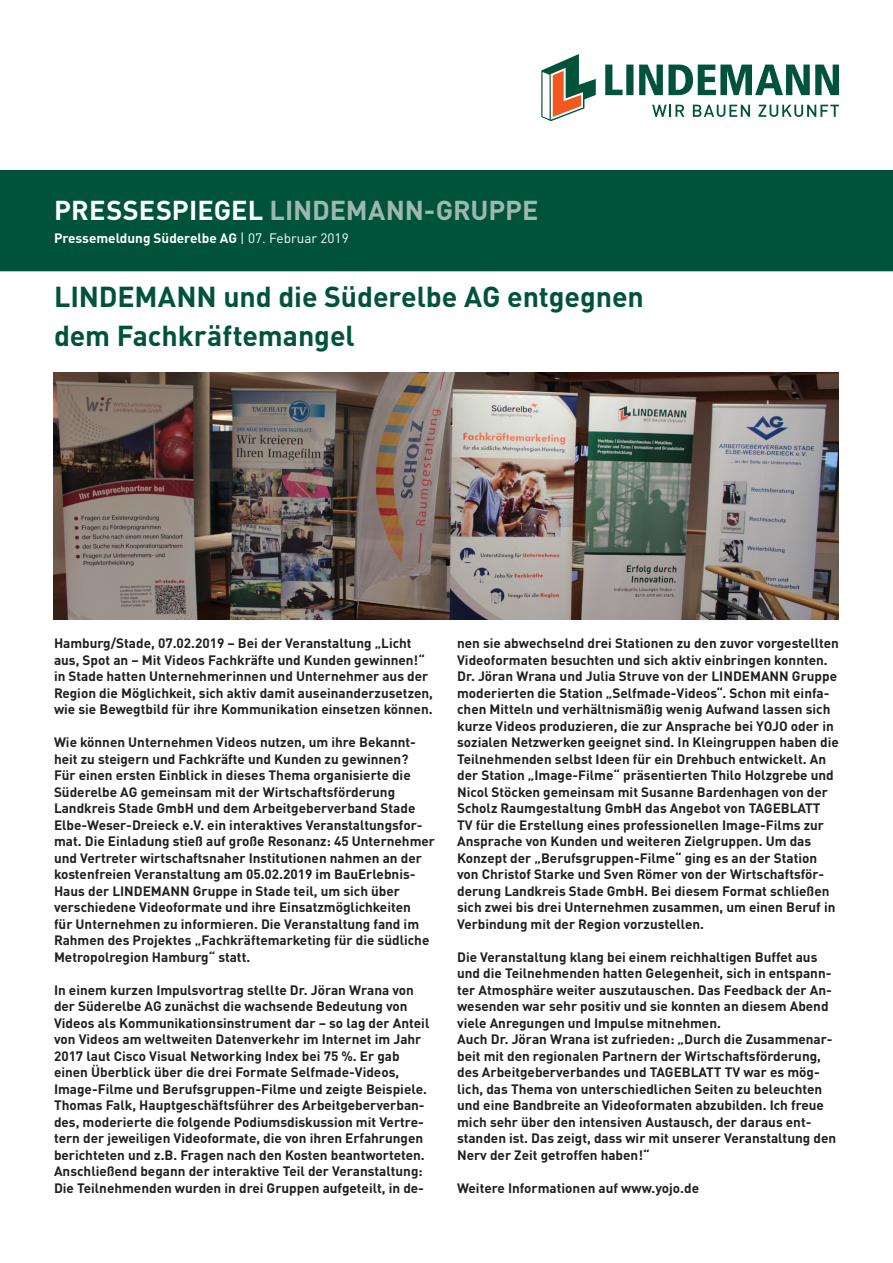
<style>
.page{position:relative;width:893px;height:1263px;background:#fff}
.page>*{position:absolute;margin:0;border:0;box-sizing:border-box;transform-origin:0 0}
.t1{font:700 28.5px/39px "DINOT";letter-spacing:-.005em;color:#00533b}
.t2{font:700 27px "DINOT";color:#9fb7ae}
.t3{font:700 13.5px/16.5px "DINOT";color:#231f20}
.t4{font:700 13.5px "DINOT";color:#fff}
.s1{color:#fff}
.s2{font-weight:400}
</style>
<div class="page">
<div style="left:0;top:171px;width:893px;height:101px;background:#00533b"></div>
<svg style="left:605px;top:65px;width:234px;height:30px"></svg>
<svg style="left:652px;top:105px;width:32px;height:12px"></svg>
<svg style="left:693px;top:105px;width:57px;height:12px"></svg>
<svg style="left:758px;top:105px;width:81px;height:12px"></svg>
<svg style="left:541px;top:54px;width:55px;height:67px"></svg>
<svg style="left:0;top:271px;width:893px;height:1px"></svg>
<img style="left:53px;top:372px;width:786px;height:248px">
<h2 class="t2" style="left:54px;top:193px;width:486px"><span class="s1">PRESSESPIEGEL</span> LINDEMANN-GRUPPE</h2>
<p class="t4" style="left:54px;top:229px;width:296px">Pressemeldung Süderelbe AG <span class="s2">| 07. Februar 2019</span></p>
<h1 class="t1" style="left:54px;top:276px;width:591px">LINDEMANN und die Süderelbe AG entgegnen dem Fachkräftemangel</h1>
<p class="t3" style="left:54px;top:635px;width:380px">Hamburg/Stade, 07.02.2019 – Bei der Veranstaltung „Licht aus, Spot an – Mit Videos Fachkräfte und Kunden gewinnen!“ in Stade hatten Unternehmerinnen und Unternehmer aus der Region die Möglichkeit, sich aktiv damit auseinanderzusetzen, wie sie Bewegtbild für ihre Kommunikation einsetzen können.</p>
<p class="t3" style="left:54px;top:734px;width:383px">Wie können Unternehmen Videos nutzen, um ihre Bekannt&shy;heit zu steigern und Fachkräfte und Kunden zu gewinnen?<br>Für einen ersten Einblick in dieses Thema organisierte die Süderelbe AG gemeinsam mit der Wirtschaftsförderung Landkreis Stade GmbH und dem Arbeitgeberverband Stade Elbe-Weser-Dreieck e.V. ein interaktives Veranstaltungsfor&shy;mat. Die Einladung stieß auf große Resonanz: 45 Unternehmer und Vertreter wirtschaftsnaher Institutionen nahmen an der kostenfreien Veranstaltung am 05.02.2019 im BauErlebnis-Haus der LINDEMANN Gruppe in Stade teil, um sich über verschiedene Videoformate und ihre Einsatzmöglichkeiten<br>für Unternehmen zu informieren. Die Veranstaltung fand im Rahmen des Projektes „Fachkräftemarketing für die südliche Metropolregion Hamburg“ statt.</p>
<p class="t3" style="left:54px;top:981px;width:377px">In einem kurzen Impulsvortrag stellte Dr. Jöran Wrana von der Süderelbe AG zunächst die wachsende Bedeutung von Videos als Kommunikationsinstrument dar – so lag der Anteil von Videos am weltweiten Datenverkehr im Internet im Jahr 2017 laut Cisco Visual Networking Index bei 75 %. Er gab einen Überblick über die drei Formate Selfmade-Videos, Image-Filme und Berufsgruppen-Filme und zeigte Beispiele.<br>Thomas Falk, Hauptgeschäftsführer des Arbeitgeberverban&shy;des, moderierte die folgende Podiumsdiskussion mit Vertre&shy;tern der jeweiligen Videoformate, die von ihren Erfahrungen berichteten und z.B. Fragen nach den Kosten beantworteten.<br>Anschließend begann der interaktive Teil der Veranstaltung:<br>Die Teilnehmenden wurden in drei Gruppen aufgeteilt, in de-</p>
<p class="t3" style="left:457px;top:634px;width:383px">nen sie abwechselnd drei Stationen zu den zuvor vorgestellten Videoformaten besuchten und sich aktiv einbringen konnten.<br>Dr. Jöran Wrana und Julia Struve von der LINDEMANN Gruppe moderierten die Station „Selfmade-Videos“. Schon mit einfa&shy;chen Mitteln und verhältnismäßig wenig Aufwand lassen sich kurze Videos produzieren, die zur Ansprache bei YOJO oder in sozialen Netzwerken geeignet sind. In Kleingruppen haben die Teilnehmenden selbst Ideen für ein Drehbuch entwickelt. An der Station „Image-Filme“ präsentierten Thilo Holzgrebe und Nicol Stöcken gemeinsam mit Susanne Bardenhagen von der Scholz Raumgestaltung GmbH das Angebot von TAGEBLATT TV für die Erstellung eines professionellen Image-Films zur Ansprache von Kunden und weiteren Zielgruppen. Um das Konzept der „Berufsgruppen-Filme“ ging es an der Station von Christof Starke und Sven Römer von der Wirtschaftsför&shy;derung Landkreis Stade GmbH. Bei diesem Format schließen sich zwei bis drei Unternehmen zusammen, um einen Beruf in Verbindung mit der Region vorzustellen.</p>
<p class="t3" style="left:457px;top:948px;width:381px">Die Veranstaltung klang bei einem reichhaltigen Buffet aus und die Teilnehmenden hatten Gelegenheit, sich in entspann&shy;ter Atmosphäre weiter auszutauschen. Das Feedback der An&shy;wesenden war sehr positiv und sie konnten an diesem Abend viele Anregungen und Impulse mitnehmen.<br>Auch Dr. Jöran Wrana ist zufrieden: „Durch die Zusammenar&shy;beit mit den regionalen Partnern der Wirtschaftsförderung, des Arbeitgeberverbandes und TAGEBLATT TV war es mög&shy;lich, das Thema von unterschiedlichen Seiten zu beleuchten und eine Bandbreite an Videoformaten abzubilden. Ich freue mich sehr über den intensiven Austausch, der daraus ent&shy;standen ist. Das zeigt, dass wir mit unserer Veranstaltung den Nerv der Zeit getroffen haben!“</p>
<p class="t3" style="left:457px;top:1179px;width:243px">Weitere Informationen auf www.yojo.de</p>
</div>
